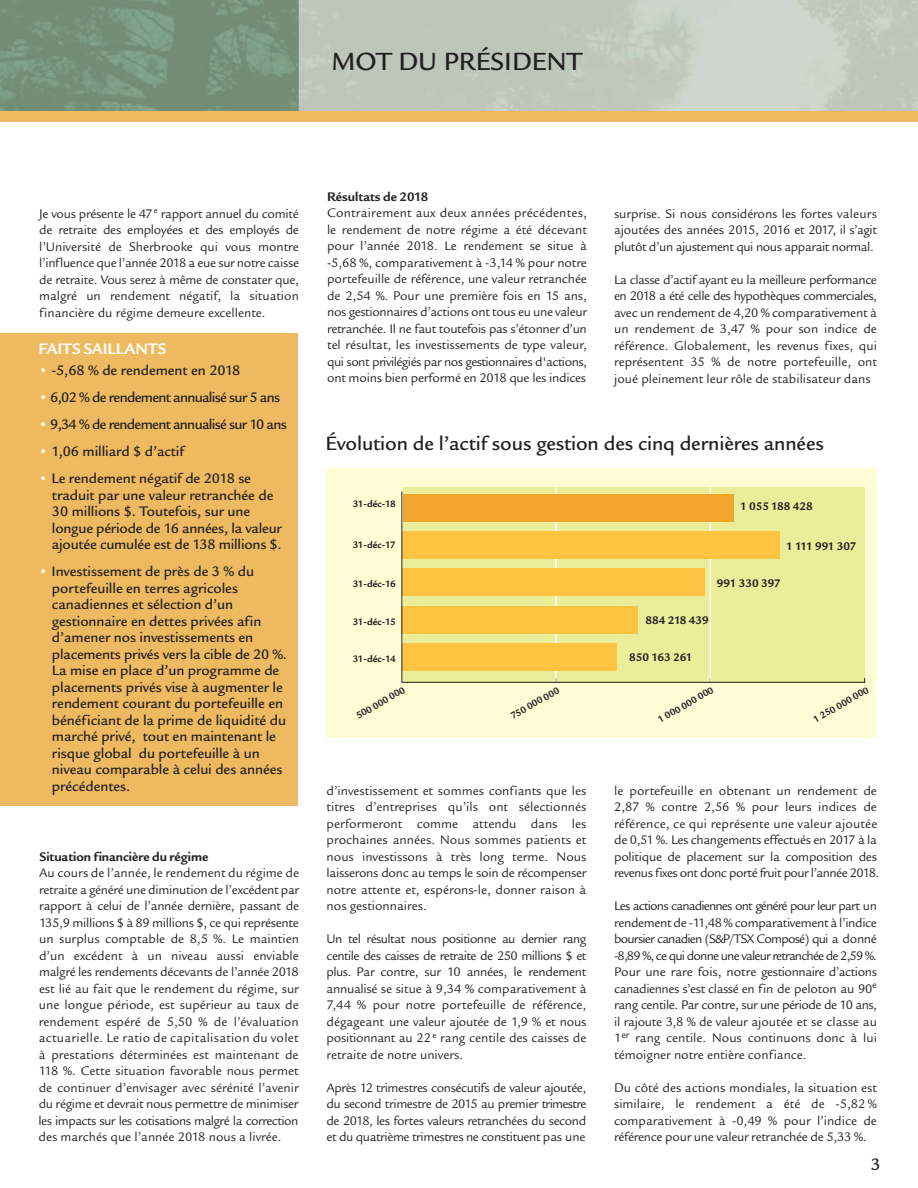
<style>
.page{position:relative;width:918px;height:1188px;background:#fff}
.page>*{position:absolute;margin:0;border:0;box-sizing:border-box;transform-origin:0 0}
.t1{font:500 27px "Legacy San ITC";color:#231f20}
.t2{font:500 21px "Legacy San ITC";letter-spacing:-.005em;color:#231f20}
.t3{font:500 18px "Legacy San ITC";color:#231f20}
.t4{font:700 16.5px "Legacy San ITC";letter-spacing:-.005em;color:#fff}
.t5{font:500 15px/16.5px "Legacy San ITC";letter-spacing:-.005em;color:#231f20}
.t6{font:500 15px "Legacy San ITC";letter-spacing:-.045em;color:#231f20}
.t7{font:13.5px/16.5px "Legacy San ITC";color:#231f20;text-align:justify}
.t8{font:13.5px/16.5px "Legacy San ITC";letter-spacing:-.02em;color:#231f20}
.t9{font:700 13.5px "Legacy San ITC";color:#231f20}
.t10{font:700 12px "Legacy San ITC";color:#231f20}
.t11{font:700 12px "Legacy San ITC";letter-spacing:-.03em;color:#231f20}
.t12{font:700 10.2px "Legacy San ITC";letter-spacing:-.03em;color:#231f20}
.s1{color:#fffcd5}
</style>
<div class="page">
<div style="left:0;top:333px;width:298px;height:473px;background:#eeba61"></div>
<div style="left:327px;top:468px;width:550px;height:270px;background:#fffcd5"></div>
<div style="left:403px;top:487px;width:461px;height:196px;background:#eaed9a"></div>
<hr style="left:555px;top:487px;width:1px;height:191px;background:#fff">
<hr style="left:710px;top:487px;width:1px;height:191px;background:#fff">
<svg style="left:401px;top:491px;width:464px;height:192px"></svg>
<div style="left:403px;top:494px;width:330px;height:28px;background:#f2a52c"></div>
<div style="left:0;top:111px;width:918px;height:11px;background:#eeba61"></div>
<h1 class="t1" style="left:332px;top:46px;width:252px">MOT DU PRÉSIDENT</h1>
<p class="t7" style="left:39px;top:205px;width:261px">Je vous présente le 47 <sup>e</sup> rapport annuel du comité de retraite des employées et des employés de l’Université de Sherbrooke qui vous montre l’influence que l’année 2018 a eue sur notre caisse de retraite. Vous serez à même de constater que, malgré un rendement négatif, la situation financière du régime demeure excellente.</p>
<p class="t4" style="left:38px;top:340px;width:129px">FAITS SAILLANTS</p>
<p class="t5" style="left:38px;top:363px;width:203px"><span class="s1">•</span> -5,68 % de rendement en 2018</p>
<p class="t6" style="left:38px;top:389px;width:243px"><span class="s1">•</span> 6,02 % de rendement annualisé sur 5 ans</p>
<p class="t6" style="left:38px;top:416px;width:250px"><span class="s1">•</span> 9,34 % de rendement annualisé sur 10 ans</p>
<p class="t5" style="left:38px;top:444px;width:147px"><span class="s1">•</span> 1,06 milliard $ d’actif</p>
<p class="t5" style="left:52px;top:471px;width:231px;text-indent:-14px"><span class="s1">•</span> Le rendement négatif de 2018 se traduit par une valeur retranchée de 30 millions $. Toutefois, sur une longue période de 16 années, la valeur ajoutée cumulée est de 138 millions $.</p>
<p class="t5" style="left:52px;top:564px;width:237px;text-indent:-14px"><span class="s1">•</span> Investissement de près de 3 % du portefeuille en terres agricoles canadiennes et sélection d’un gestionnaire en dettes privées afin d’amener nos investissements en placements privés vers la cible de 20 %.<br>La mise en place d’un programme de placements privés vise à augmenter le rendement courant du portefeuille en bénéficiant de la prime de liquidité du marché privé, tout en maintenant le risque global du portefeuille à un niveau comparable à celui des années précédentes.</p>
<p class="t9" style="left:39px;top:849px;width:171px">Situation financière du régime</p>
<p class="t7" style="left:39px;top:865px;width:262px">Au cours de l’année, le rendement du régime de retraite a généré une diminution de l’excédent par rapport à celui de l’année dernière, passant de 135,9 millions $ à 89 millions $, ce qui représente un surplus comptable de 8,5 %. Le maintien d’un excédent à un niveau aussi enviable malgré les rendements décevants de l’année 2018 est lié au fait que le rendement du régime, sur une longue période, est supérieur au taux de rendement espéré de 5,50 % de l’évaluation actuarielle. Le ratio de capitalisation du volet à prestations déterminées est maintenant de 118 %. Cette situation favorable nous permet de continuer d’envisager avec sérénité l’avenir du régime et devrait nous permettre de minimiser les impacts sur les cotisations malgré la correction des marchés que l’année 2018 nous a livrée.</p>
<p class="t9" style="left:327px;top:189px;width:103px">Résultats de 2018</p>
<p class="t7" style="left:327px;top:205px;width:261px">Contrairement aux deux années précédentes, le rendement de notre régime a été décevant pour l’année 2018. Le rendement se situe à -5,68 %, comparativement à -3,14 % pour notre portefeuille de référence, une valeur retranchée de 2,54 %. Pour une première fois en 15 ans, nos gestionnaires d’actions ont tous eu une valeur retranchée. Il ne faut toutefois pas s’étonner d’un tel résultat, les investissements de type valeur, qui sont privilégiés par nos gestionnaires d'actions, ont moins bien performé en 2018 que les indices</p>
<p class="t7" style="left:614px;top:205px;width:264px">surprise. Si nous considérons les fortes valeurs ajoutées des années 2015, 2016 et 2017, il s’agit plutôt d’un ajustement qui nous apparait normal.</p>
<p class="t7" style="left:614px;top:271px;width:264px">La classe d’actif ayant eu la meilleure performance en 2018 a été celle des hypothèques commerciales, avec un rendement de 4,20 % comparativement à un rendement de 3,47 % pour son indice de référence. Globalement, les revenus fixes, qui représentent 35 % de notre portefeuille, ont joué pleinement leur rôle de stabilisateur dans</p>
<h2 class="t2" style="left:325px;top:431px;width:500px">Évolution de l’actif sous gestion des cinq dernières années</h2>
<p class="t12" style="left:353px;top:498px;width:44px">31-déc-18</p>
<p class="t10" style="left:740px;top:499px;width:74px">1 055 188 428</p>
<p class="t12" style="left:353px;top:539px;width:44px">31-déc-17</p>
<p class="t11" style="left:786px;top:540px;width:72px">1 111 991 307</p>
<p class="t12" style="left:353px;top:578px;width:44px">31-déc-16</p>
<p class="t12" style="left:353px;top:615px;width:44px">31-déc-15</p>
<p class="t10" style="left:646px;top:613px;width:65px">884 218 439</p>
<p class="t12" style="left:353px;top:653px;width:44px">31-déc-14</p>
<p class="t10" style="left:629px;top:651px;width:65px">850 163 261</p>
<p class="t10" style="left:717px;top:576px;width:65px">991 330 397</p>
<p class="t12" style="left:354px;top:711px;width:57px;rotate:-30deg">500 000 000</p>
<p class="t12" style="left:509px;top:711px;width:56px;rotate:-30deg">750 000 000</p>
<p class="t12" style="left:656px;top:715px;width:64px;rotate:-30deg">1 000 000 000</p>
<p class="t12" style="left:811px;top:715px;width:64px;rotate:-30deg">1 250 000 000</p>
<p class="t7" style="left:327px;top:782px;width:261px">d’investissement et sommes confiants que les titres d’entreprises qu’ils ont sélectionnés performeront comme attendu dans les prochaines années. Nous sommes patients et nous investissons à très long terme. Nous laisserons donc au temps le soin de récompenser notre attente et, espérons-le, donner raison à nos gestionnaires.</p>
<p class="t7" style="left:327px;top:931px;width:261px">Un tel résultat nous positionne au dernier rang centile des caisses de retraite de 250 millions $ et plus. Par contre, sur 10 années, le rendement annualisé se situe à 9,34 % comparativement à 7,44 % pour notre portefeuille de référence, dégageant une valeur ajoutée de 1,9 % et nous positionnant au 22 <sup>e</sup> rang centile des caisses de retraite de notre univers.</p>
<p class="t7" style="left:327px;top:1080px;width:261px">Après 12 trimestres consécutifs de valeur ajoutée, du second trimestre de 2015 au premier trimestre de 2018, les fortes valeurs retranchées du second et du quatrième trimestres ne constituent pas une</p>
<p class="t8" style="left:614px;top:783px;width:267px">le portefeuille en obtenant un rendement de 2,87 % contre 2,56 % pour leurs indices de référence, ce qui représente une valeur ajoutée de 0,51 %. Les changements effectués en 2017 à la politique de placement sur la composition des revenus fixes ont donc porté fruit pour l’année 2018.</p>
<p class="t7" style="left:614px;top:898px;width:264px">Les actions canadiennes ont généré pour leur part un rendement de -11,48 % comparativement à l’indice boursier canadien (S&amp;P/TSX Composé) qui a donné -8,89 %, ce qui donne une valeur retranchée de 2,59 %.<br>Pour une rare fois, notre gestionnaire d’actions canadiennes s’est classé en fin de peloton au 90<sup>e </sup>rang centile. Par contre, sur une période de 10 ans, il rajoute 3,8 % de valeur ajoutée et se classe au 1<sup>er</sup> rang centile. Nous continuons donc à lui témoigner notre entière confiance.</p>
<p class="t7" style="left:614px;top:1080px;width:264px">Du côté des actions mondiales, la situation est similaire, le rendement a été de -5,82 % comparativement à -0,49 % pour l’indice de référence pour une valeur retranchée de 5,33 %.</p>
<h3 class="t3" style="left:871px;top:1154px;width:11px">3</h3>
</div>
